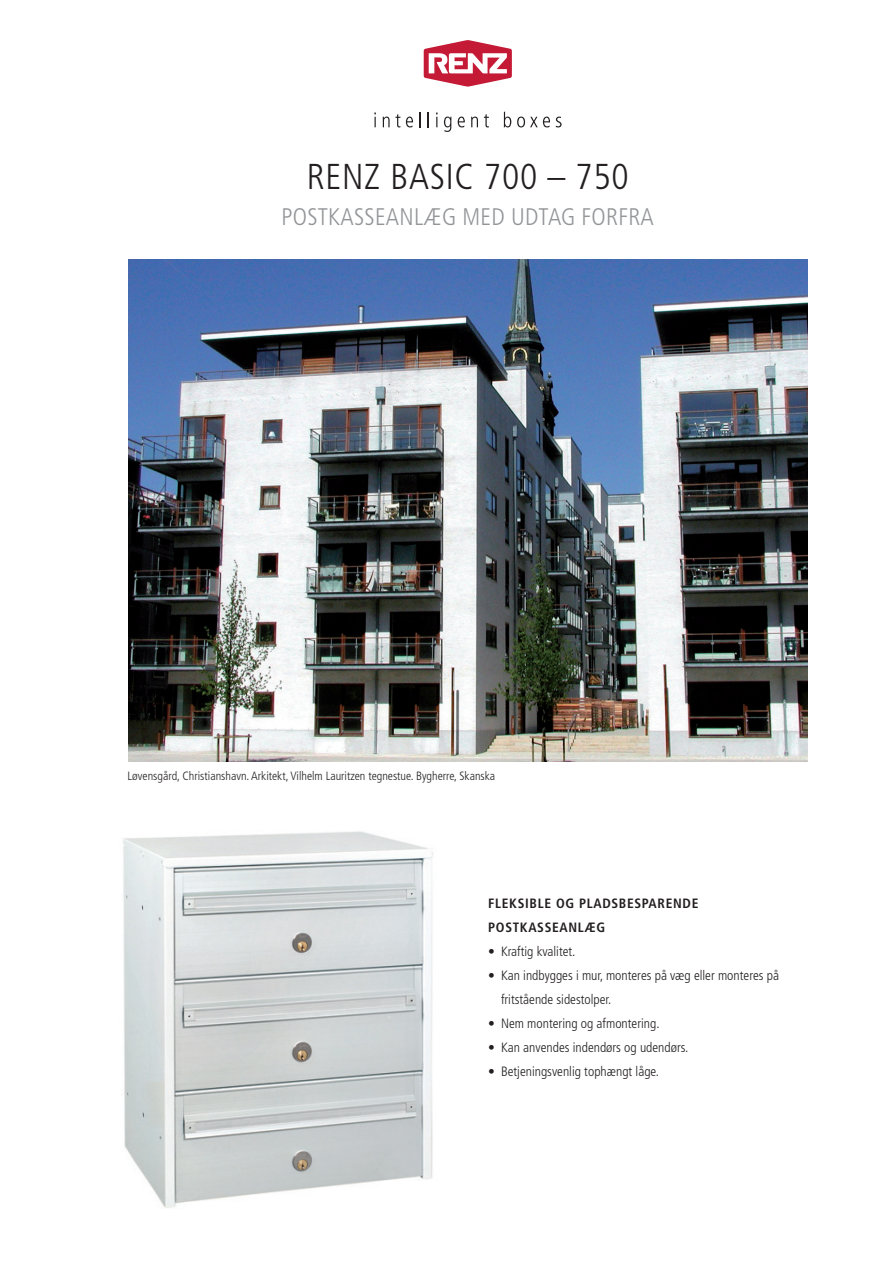
<style>
.page{position:relative;width:893px;height:1263px;background:#fff}
.page>*{position:absolute;margin:0;border:0;box-sizing:border-box;transform-origin:0 0}
.t1{font:300 condensed 36px "Frutiger LT Std";letter-spacing:.02em;color:#231f20}
.t2{font:300 condensed 24px "Frutiger LT Std";letter-spacing:.01em;color:#939598}
.t3{font:300 condensed 13.5px/24px "Frutiger LT Std";color:#231f20}
.t4{font:700 condensed 13.5px "Frutiger LT Std";letter-spacing:.05em;color:#231f20}
.t5{font:300 condensed 12px "Frutiger LT Std";color:#231f20}
</style>
<div class="page">
<img style="left:128px;top:260px;width:680px;height:501px">
<img style="left:123px;top:831px;width:310px;height:377px">
<svg style="left:424px;top:40px;width:88px;height:47px"></svg>
<svg style="left:374px;top:113px;width:2px;height:14px"></svg>
<svg style="left:383px;top:114px;width:17px;height:13px"></svg>
<svg style="left:406px;top:117px;width:7px;height:10px"></svg>
<svg style="left:419px;top:112px;width:2px;height:15px"></svg>
<svg style="left:428px;top:112px;width:1px;height:15px"></svg>
<svg style="left:436px;top:113px;width:2px;height:14px"></svg>
<svg style="left:444px;top:117px;width:7px;height:15px"></svg>
<svg style="left:458px;top:117px;width:7px;height:10px"></svg>
<svg style="left:471px;top:117px;width:7px;height:10px"></svg>
<svg style="left:484px;top:114px;width:5px;height:13px"></svg>
<svg style="left:504px;top:112px;width:7px;height:15px"></svg>
<svg style="left:517px;top:117px;width:33px;height:10px"></svg>
<svg style="left:556px;top:117px;width:6px;height:10px"></svg>
<p class="t1" style="left:307px;top:156px;width:323px">RENZ BASIC 700 – 750</p>
<p class="t2" style="left:282px;top:203px;width:374px">POSTKASSEANLÆG MED UDTAG FORFRA</p>
<p class="t5" style="left:128px;top:769px;width:369px">Løvensgård, Christianshavn. Arkitekt, Vilhelm Lauritzen tegnestue. Bygherre, Skanska</p>
<p class="t4" style="left:488px;top:895px;width:212px">FLEKSIBLE OG PLADSBESPARENDE</p>
<p class="t4" style="left:488px;top:919px;width:119px">POSTKASSEANLÆG</p>
<p class="t3" style="left:488px;top:939px;width:89px">• Kraftig kvalitet.</p>
<p class="t3" style="left:501px;top:963px;width:280px;text-indent:-13px">• Kan indbygges i mur, monteres på væg eller monteres på fritstående sidestolper.</p>
<p class="t3" style="left:488px;top:1011px;width:173px">• Nem montering og afmontering.</p>
<p class="t3" style="left:488px;top:1035px;width:201px">• Kan anvendes indendørs og udendørs.</p>
<p class="t3" style="left:488px;top:1059px;width:172px">• Betjeningsvenlig tophængt låge.</p>
</div>
